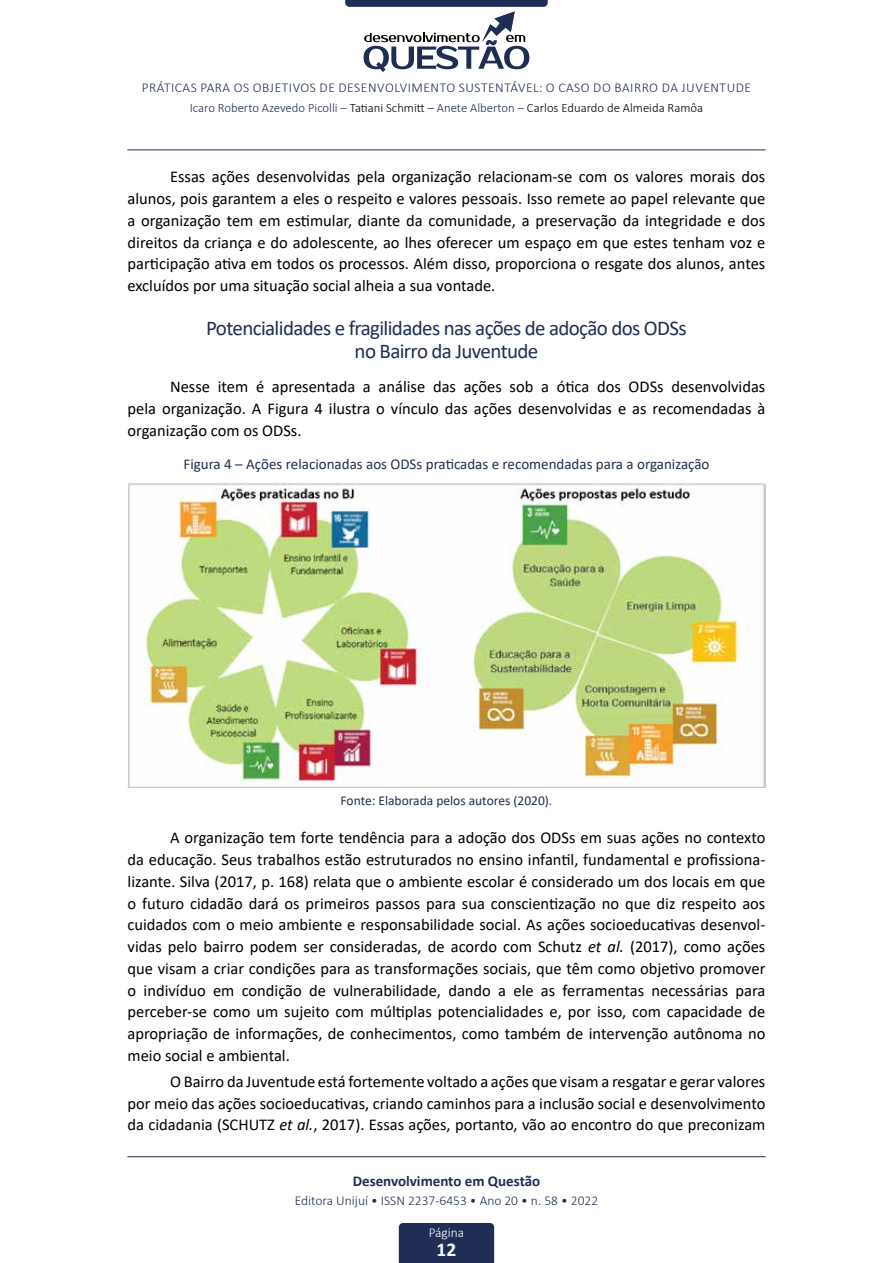
<style>
.page{position:relative;width:893px;height:1263px;background:#fff}
.page>*{position:absolute;margin:0;border:0;box-sizing:border-box;transform-origin:0 0}
.t1{font:21px/22.5px "Calibri";letter-spacing:-.03em;color:#202e55;text-align:center}
.t2{font:700 19.5px "Calibri";color:#fff}
.t3{font:16.5px/21.8px "Calibri";color:#000;text-align:justify}
.t4{font:15px "Calibri";color:#202e55}
.t5{font:700 15px "Calibri";color:#202e55}
.t6{font:300 13.5px "Calibri";letter-spacing:.04em;color:#202e55}
.t7{font:300 13.5px "Calibri";color:#202e55}
.t8{font:13.5px "Calibri";color:#202e55}
.t9{font:300 13.5px "Calibri";color:#fff}
.t10{font:300 12.75px "Calibri";color:#000}
.s1{color:#202e55}
.s2{font-style:italic}
</style>
<div class="page">
<svg style="left:345px;top:0;width:203px;height:72px"></svg>
<hr style="left:127px;top:150px;width:639px;height:1px;background:#202e55">
<div style="left:399px;top:1223px;width:95px;height:40px;background:#202e55"></div>
<hr style="left:127px;top:1156px;width:639px;height:1px;background:#202e55">
<img style="left:128px;top:483px;width:637px;height:305px">
<p class="t6" style="left:142px;top:80px;width:611px">PRÁTICAS PARA OS OBJETIVOS DE DESENVOLVIMENTO SUSTENTÁVEL: O CASO DO BAIRRO DA JUVENTUDE</p>
<p class="t10" style="left:190px;top:100px;width:515px"><span class="s1">Icaro Roberto Azevedo Picolli –</span> Tatiani Schmitt – <span class="s1">Anete Alberton –</span> Carlos Eduardo de Almeida Ramôa</p>
<p class="t3" style="left:128px;top:166px;width:639px;text-indent:43px">Essas ações desenvolvidas pela organização relacionam-se com os valores morais dos alunos, pois garantem a eles o respeito e valores pessoais. Isso remete ao papel relevante que a organização tem em estimular, diante da comunidade, a preservação da integridade e dos direitos da criança e do adolescente, ao lhes oferecer um espaço em que estes tenham voz e participação ativa em todos os processos. Além disso, proporciona o resgate dos alunos, antes excluídos por uma situação social alheia a sua vontade.</p>
<p class="t1" style="left:206px;top:316px;width:482px">Potencialidades e fragilidades nas ações de adoção dos ODSs no Bairro da Juventude</p>
<p class="t3" style="left:128px;top:375px;width:639px;text-indent:43px">Nesse item é apresentada a análise das ações sob a ótica dos ODSs desenvolvidas pela organização. A Figura 4 ilustra o vínculo das ações desenvolvidas e as recomendadas à organização com os ODSs.</p>
<p class="t4" style="left:183px;top:454px;width:528px">Figura 4 – Ações relacionadas aos ODSs praticadas e recomendadas para a organização</p>
<p class="t8" style="left:341px;top:791px;width:213px">Fonte: Elaborada pelos autores (2020).</p>
<p class="t3" style="left:128px;top:826px;width:639px;text-indent:43px">A organização tem forte tendência para a adoção dos ODSs em suas ações no contexto da educação. Seus trabalhos estão estruturados no ensino infantil, fundamental e profissiona&shy;lizante. Silva (2017, p. 168) relata que o ambiente escolar é considerado um dos locais em que o futuro cidadão dará os primeiros passos para sua conscientização no que diz respeito aos cuidados com o meio ambiente e responsabilidade social. As ações socioeducativas desenvol&shy;vidas pelo bairro podem ser consideradas, de acordo com Schutz <span class="s2">et al.</span> (2017), como ações que visam a criar condições para as transformações sociais, que têm como objetivo promover o indivíduo em condição de vulnerabilidade, dando a ele as ferramentas necessárias para perceber-se como um sujeito com múltiplas potencialidades e, por isso, com capacidade de apropriação de informações, de conhecimentos, como também de intervenção autônoma no meio social e ambiental.</p>
<p class="t3" style="left:128px;top:1070px;width:639px;text-indent:43px">O Bairro da Juventude está fortemente voltado a ações que visam a resgatar e gerar valores por meio das ações socioeducativas, criando caminhos para a inclusão social e desenvolvimento da cidadania (SCHUTZ <span class="s2">et al.</span>, 2017). Essas ações, portanto, vão ao encontro do que preconizam</p>
<p class="t5" style="left:353px;top:1170px;width:189px">Desenvolvimento em Questão</p>
<p class="t7" style="left:295px;top:1192px;width:305px">Editora Unijuí • ISSN 2237-6453 • Ano 20 • n. 58 • 2022</p>
<p class="t9" style="left:429px;top:1224px;width:37px">Página</p>
<p class="t2" style="left:437px;top:1236px;width:21px">12</p>
</div>
